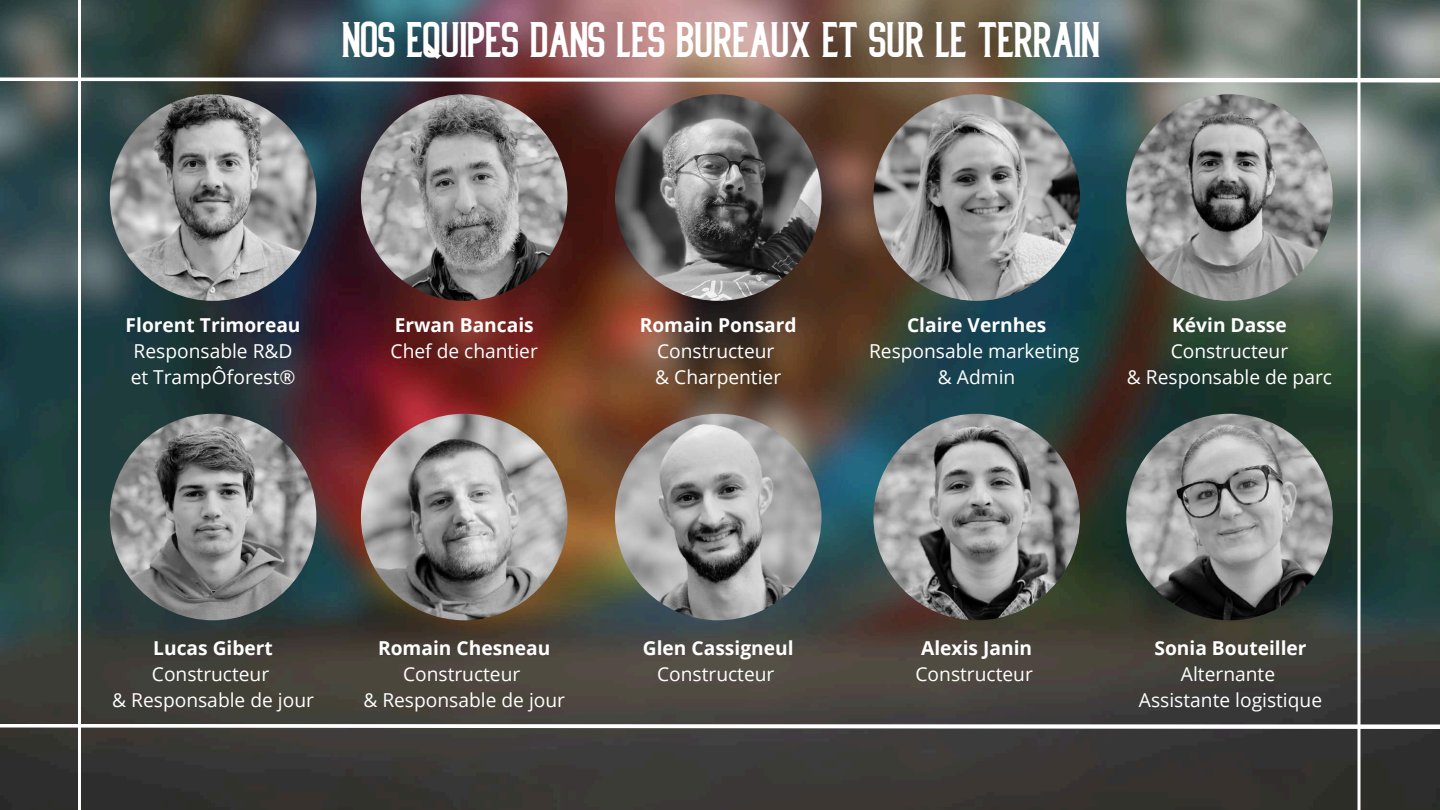
<style>
.page{position:relative;width:1440px;height:810px;background:#fff}
.page>*{position:absolute;margin:0;border:0;box-sizing:border-box;transform-origin:0 0}
.t1{font:40px "High Life Lite";color:#fff}
.t2{font:19.2px/26.2px "Open Sans";color:#fff;text-align:center}
.t3{font:700 19.2px "Open Sans";color:#fff}
</style>
<div class="page">
<img style="left:0;top:0;width:1440px;height:810px">
<img style="left:361px;top:94px;width:206px;height:207px;border-radius:50%">
<img style="left:110px;top:94px;width:206px;height:207px;border-radius:50%">
<img style="left:1126px;top:94px;width:207px;height:207px;border-radius:50%">
<img style="left:873px;top:94px;width:207px;height:207px;border-radius:50%">
<img style="left:615px;top:94px;width:207px;height:207px;border-radius:50%">
<img style="left:361px;top:414px;width:206px;height:206px;border-radius:50%">
<img style="left:873px;top:414px;width:207px;height:206px;border-radius:50%">
<img style="left:110px;top:414px;width:206px;height:206px;border-radius:50%">
<img style="left:1126px;top:414px;width:207px;height:206px;border-radius:50%">
<img style="left:0;top:76px;width:1440px;height:8px">
<svg style="left:0;top:722px;width:1440px;height:9px"></svg>
<hr style="left:78px;top:0;width:3px;height:810px;background:#fff">
<hr style="left:1358px;top:0;width:2px;height:810px;background:#fff">
<img style="left:615px;top:414px;width:207px;height:206px;border-radius:50%">
<h1 class="t1" style="left:341px;top:24px;width:759px">NOS EQUIPES DANS LES BUREAUX ET SUR LE TERRAIN</h1>
<p class="t3" style="left:126px;top:311px;width:176px">Florent Trimoreau</p>
<p class="t2" style="left:131px;top:337px;width:166px;text-align:left">Responsable R&amp;D et TrampÔforest®</p>
<p class="t3" style="left:395px;top:311px;width:141px">Erwan Bancais</p>
<p class="t2" style="left:391px;top:337px;width:149px">Chef de chantier</p>
<p class="t3" style="left:640px;top:311px;width:158px">Romain Ponsard</p>
<p class="t2" style="left:655px;top:337px;width:127px;text-align:left">Constructeur &amp; Charpentier</p>
<p class="t3" style="left:907px;top:311px;width:141px">Claire Vernhes</p>
<p class="t2" style="left:869px;top:337px;width:212px">Responsable marketing &amp; Admin</p>
<p class="t3" style="left:1172px;top:311px;width:116px">Kévin Dasse</p>
<p class="t2" style="left:1127px;top:337px;width:207px">Constructeur<br>&amp; Responsable de parc</p>
<p class="t3" style="left:153px;top:634px;width:121px">Lucas Gibert</p>
<p class="t2" style="left:112px;top:660px;width:203px">Constructeur<br>&amp; Responsable de jour</p>
<p class="t3" style="left:378px;top:634px;width:174px">Romain Chesneau</p>
<p class="t2" style="left:363px;top:660px;width:203px">Constructeur<br>&amp; Responsable de jour</p>
<p class="t3" style="left:643px;top:634px;width:152px">Glen Cassigneul</p>
<p class="t2" style="left:657px;top:660px;width:119px">Constructeur</p>
<p class="t3" style="left:921px;top:634px;width:112px">Alexis Janin</p>
<p class="t2" style="left:916px;top:660px;width:119px">Constructeur</p>
<p class="t3" style="left:1154px;top:634px;width:154px">Sonia Bouteiller</p>
<p class="t2" style="left:1139px;top:660px;width:185px">Alternante<br>Assistante logistique</p>
</div>
